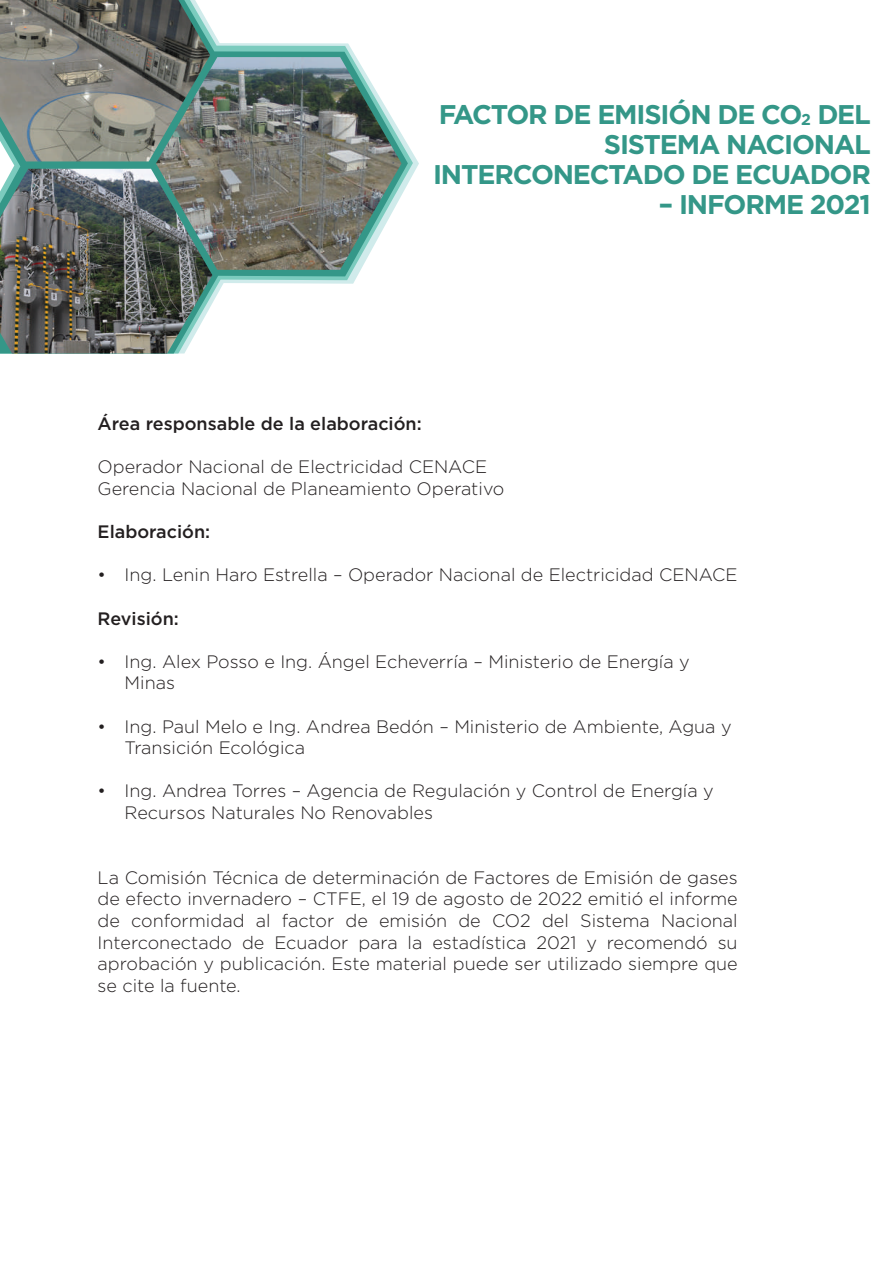
<style>
.page{position:relative;width:893px;height:1263px;background:#fff}
.page>*{position:absolute;margin:0;border:0;box-sizing:border-box;transform-origin:0 0}
.t1{font:700 27px/30px "Gotham";letter-spacing:-.045em;color:#349788;text-align:right}
.t2{font:300 18px/21.6px "Gotham";color:#231f20}
.t3{font:500 18px "Gotham";color:#231f20}
.s1{font-size:15.75px}
</style>
<div class="page">
<svg style="left:12px;top:27px;width:396px;height:277px"></svg>
<img style="left:156px;top:57px;width:246px;height:213px">
<img style="left:0;top:0;width:210px;height:161px">
<img style="left:0;top:169px;width:212px;height:184px">
<h1 class="t1" style="left:433px;top:99px;width:439px">FACTOR DE EMISIÓN DE CO<span class="s1">2</span> DEL<br>SISTEMA NACIONAL<br>INTERCONECTADO DE ECUADOR</h1>
<h1 class="t1" style="left:659px;top:189px;width:213px">– INFORME 2021</h1>
<p class="t3" style="left:98px;top:412px;width:326px">Área responsable de la elaboración:</p>
<p class="t2" style="left:98px;top:456px;width:408px">Operador Nacional de Electricidad CENACE<br>Gerencia Nacional de Planeamiento Operativo</p>
<p class="t3" style="left:98px;top:520px;width:114px">Elaboración:</p>
<p class="t2" style="left:98px;top:564px;width:641px">• Ing. Lenin Haro Estrella – Operador Nacional de Electricidad CENACE</p>
<p class="t3" style="left:98px;top:606px;width:83px">Revisión:</p>
<p class="t2" style="left:125px;top:650px;width:567px;text-indent:-27px">• Ing. Alex Posso e Ing. Ángel Echeverría – Ministerio de Energía y<br>Minas</p>
<p class="t2" style="left:125px;top:715px;width:608px;text-indent:-27px">• Ing. Paul Melo e Ing. Andrea Bedón – Ministerio de Ambiente, Agua y<br>Transición Ecológica</p>
<p class="t2" style="left:125px;top:780px;width:591px;text-indent:-27px">• Ing. Andrea Torres – Agencia de Regulación y Control de Energía y<br>Recursos Naturales No Renovables</p>
<p class="t2" style="left:98px;top:866px;width:642px;text-align:justify">La Comisión Técnica de determinación de Factores de Emisión de gases de efecto invernadero – CTFE, el 19 de agosto de 2022 emitió el informe de conformidad al factor de emisión de CO2 del Sistema Nacional Interconectado de Ecuador para la estadística 2021 y recomendó su aprobación y publicación. Este material puede ser utilizado siempre que se cite la fuente.</p>
</div>
